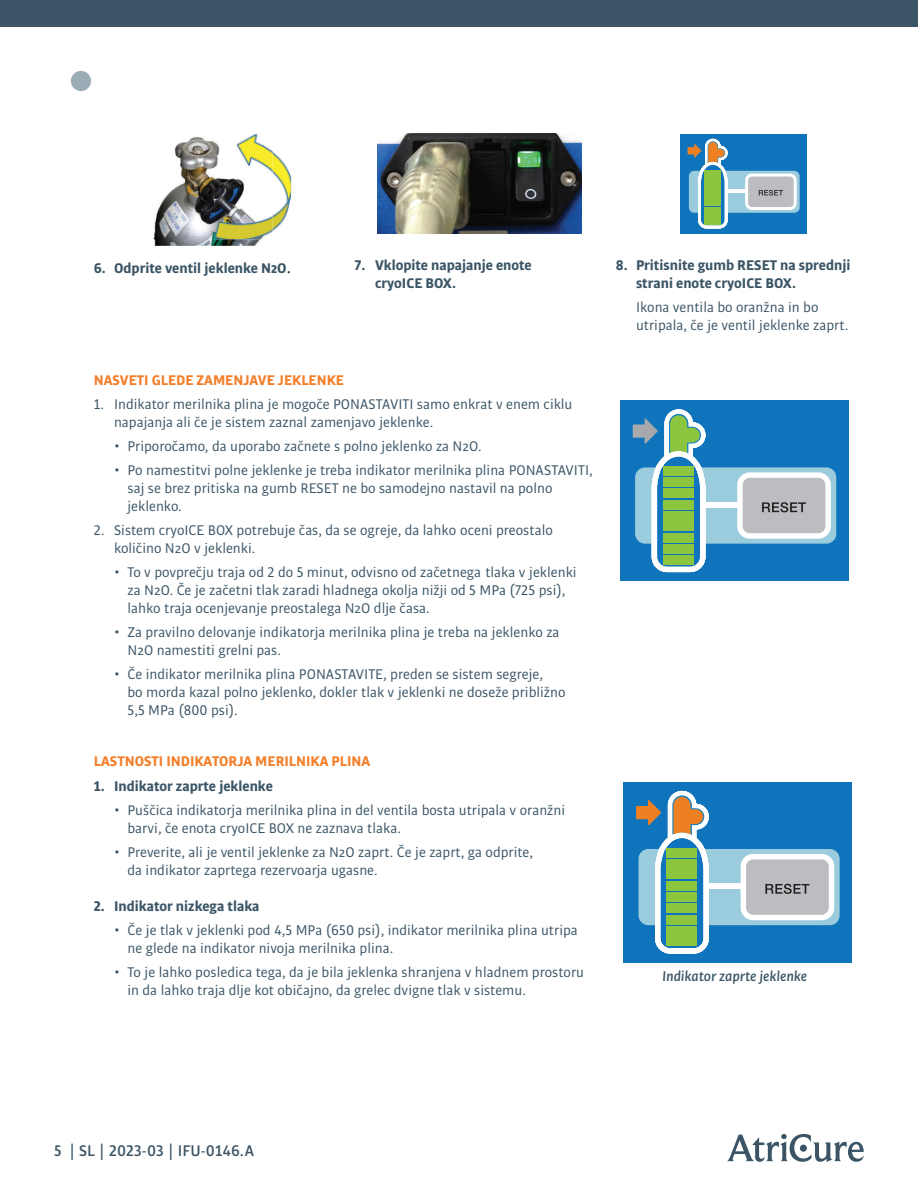
<style>
.page{position:relative;width:918px;height:1188px;background:#fff}
.page>*{position:absolute;margin:0;border:0;box-sizing:border-box;transform-origin:0 0}
.t1{font:500 16.5px "Bulo";color:#3b5566}
.t2{font:15px/18px "Bulo";color:#3b5566}
.t3{font:700 15px/18px "Bulo";color:#3b5566}
.t4{font:700 15px "Bulo";color:#f47f2a}
.t5{font:italic 500 15px "Bulo";color:#3b5566}
.s1{font-family:"Minion Pro";font-weight:400;font-size:18px;color:#231f20}
</style>
<div class="page">
<div style="left:0;top:0;width:918px;height:27px;background:#3b5566"></div>
<img style="left:153px;top:136px;width:108px;height:110px">
<img style="left:253px;top:134px;width:38px;height:97px">
<img style="left:214px;top:135px;width:59px;height:104px">
<img style="left:377px;top:134px;width:204px;height:100px">
<div style="left:681px;top:134px;width:126px;height:99px;background:#1074bc"></div>
<div style="left:689px;top:171px;width:111px;height:42px;background:#9bccdd;border-radius:5px"></div>
<svg style="left:745px;top:174px;width:52px;height:36px;background:#c6c8ca"></svg>
<hr style="left:719px;top:190px;width:28px;height:3px;background:#fff">
<svg style="left:688px;top:139px;width:40px;height:89px"></svg>
<div style="left:704px;top:219px;width:17px;height:5px;background:#8bc63e"></div>
<div style="left:704px;top:213px;width:17px;height:5px;background:#8bc63e"></div>
<div style="left:704px;top:207px;width:17px;height:6px;background:#8bc63e"></div>
<div style="left:704px;top:201px;width:17px;height:5px;background:#8bc63e"></div>
<div style="left:704px;top:195px;width:17px;height:5px;background:#8bc63e"></div>
<div style="left:704px;top:189px;width:17px;height:5px;background:#8bc63e"></div>
<div style="left:704px;top:182px;width:17px;height:5px;background:#8bc63e"></div>
<div style="left:704px;top:176px;width:17px;height:6px;background:#8bc63e"></div>
<div style="left:704px;top:170px;width:17px;height:6px;background:#8bc63e"></div>
<div style="left:620px;top:400px;width:229px;height:181px;background:#1074bc"></div>
<div style="left:635px;top:467px;width:201px;height:77px;background:#9bccdd;border-radius:10px"></div>
<svg style="left:737px;top:472px;width:94px;height:67px;background:#c6c8cb"></svg>
<div style="left:691px;top:502px;width:50px;height:5px;background:#fff"></div>
<svg style="left:633px;top:409px;width:72px;height:163px"></svg>
<div style="left:663px;top:555px;width:31px;height:10px;background:#8bc63e"></div>
<div style="left:663px;top:544px;width:31px;height:10px;background:#8bc63e"></div>
<div style="left:663px;top:533px;width:31px;height:10px;background:#8bc63e"></div>
<div style="left:663px;top:521px;width:31px;height:10px;background:#8bc63e"></div>
<div style="left:663px;top:511px;width:31px;height:9px;background:#8bc63e"></div>
<div style="left:663px;top:500px;width:31px;height:10px;background:#8bc63e"></div>
<div style="left:663px;top:488px;width:31px;height:10px;background:#8bc63e"></div>
<div style="left:663px;top:477px;width:31px;height:10px;background:#8bc63e"></div>
<div style="left:663px;top:467px;width:31px;height:9px;background:#8bc63e"></div>
<div style="left:623px;top:782px;width:229px;height:181px;background:#1074bc"></div>
<div style="left:639px;top:849px;width:201px;height:76px;background:#9bccdd;border-radius:10px"></div>
<svg style="left:741px;top:854px;width:93px;height:66px;background:#c6c8ca"></svg>
<div style="left:694px;top:883px;width:51px;height:6px;background:#fff"></div>
<svg style="left:636px;top:791px;width:73px;height:163px"></svg>
<div style="left:667px;top:936px;width:30px;height:10px;background:#8bc63e"></div>
<div style="left:667px;top:926px;width:30px;height:9px;background:#8bc63e"></div>
<div style="left:667px;top:915px;width:30px;height:10px;background:#8bc63e"></div>
<div style="left:667px;top:903px;width:30px;height:10px;background:#8bc63e"></div>
<div style="left:667px;top:892px;width:30px;height:10px;background:#8bc63e"></div>
<div style="left:667px;top:882px;width:30px;height:9px;background:#8bc63e"></div>
<div style="left:667px;top:870px;width:30px;height:9px;background:#8bc63e"></div>
<div style="left:667px;top:859px;width:30px;height:10px;background:#8bc63e"></div>
<div style="left:667px;top:848px;width:30px;height:10px;background:#8bc63e"></div>
<svg style="left:727px;top:1134px;width:137px;height:28px"></svg>
<div style="left:71px;top:71px;width:20px;height:20px;background:#9badb7;border-radius:50%"></div>
<p class="t3" style="left:94px;top:259px;width:199px">6. Odprite ventil jeklenke N2O<span class="s1">.</span></p>
<p class="t3" style="left:375px;top:256px;width:158px;text-indent:-20px">7. Vklopite napajanje enote cryoICE BOX.</p>
<p class="t3" style="left:636px;top:256px;width:216px;text-indent:-20px">8. Pritisnite gumb RESET na sprednji strani enote cryoICE BOX.</p>
<p class="t2" style="left:636px;top:298px;width:214px">Ikona ventila bo oranžna in bo utripala, če je ventil jeklenke zaprt.</p>
<p class="t4" style="left:94px;top:370px;width:252px">NASVETI GLEDE ZAMENJAVE JEKLENKE</p>
<p class="t2" style="left:114px;top:395px;width:460px;text-indent:-20px">1. Indikator merilnika plina je mogoče PONASTAVITI samo enkrat v enem ciklu napajanja ali če je sistem zaznal zamenjavo jeklenke.</p>
<p class="t2" style="left:114px;top:437px;width:369px">• Priporočamo, da uporabo začnete s polno jeklenko za N2O.</p>
<p class="t2" style="left:128px;top:461px;width:467px;text-indent:-14px">• Po namestitvi polne jeklenke je treba indikator merilnika plina PONASTAVITI, saj se brez pritiska na gumb RESET ne bo samodejno nastavil na polno jeklenko.</p>
<p class="t2" style="left:114px;top:521px;width:441px;text-indent:-20px">2. Sistem cryoICE BOX potrebuje čas, da se ogreje, da lahko oceni preostalo količino N2O v jeklenki.</p>
<p class="t2" style="left:128px;top:563px;width:451px;text-indent:-14px">• To v povprečju traja od 2 do 5 minut, odvisno od začetnega tlaka v jeklenki za N2O. Če je začetni tlak zaradi hladnega okolja nižji od 5 MPa (725 psi), lahko traja ocenjevanje preostalega N2O dlje časa.</p>
<p class="t2" style="left:128px;top:623px;width:434px;text-indent:-14px">• Za pravilno delovanje indikatorja merilnika plina je treba na jeklenko za<br>N2O namestiti grelni pas.</p>
<p class="t2" style="left:128px;top:665px;width:440px;text-indent:-14px">• Če indikator merilnika plina PONASTAVITE, preden se sistem segreje,<br>bo morda kazal polno jeklenko, dokler tlak v jeklenki ne doseže približno<br>5,5 MPa (800 psi).</p>
<p class="t4" style="left:94px;top:752px;width:278px">LASTNOSTI INDIKATORJA MERILNIKA PLINA</p>
<p class="t3" style="left:94px;top:776px;width:181px">1. Indikator zaprte jeklenke</p>
<p class="t2" style="left:128px;top:800px;width:439px;text-indent:-14px">• Puščica indikatorja merilnika plina in del ventila bosta utripala v oranžni barvi, če enota cryoICE BOX ne zaznava tlaka.</p>
<p class="t2" style="left:128px;top:842px;width:407px;text-indent:-14px">• Preverite, ali je ventil jeklenke za N2O zaprt. Če je zaprt, ga odprite, da indikator zaprtega rezervoarja ugasne.</p>
<p class="t3" style="left:94px;top:896px;width:167px">2. Indikator nizkega tlaka</p>
<p class="t2" style="left:128px;top:920px;width:452px;text-indent:-14px">• Če je tlak v jeklenki pod 4,5 MPa (650 psi), indikator merilnika plina utripa ne glede na indikator nivoja merilnika plina.</p>
<p class="t2" style="left:128px;top:962px;width:458px;text-indent:-14px">• To je lahko posledica tega, da je bila jeklenka shranjena v hladnem prostoru in da lahko traja dlje kot običajno, da grelec dvigne tlak v sistemu.</p>
<p class="t5" style="left:662px;top:966px;width:146px">Indikator zaprte jeklenke</p>
<p class="t1" style="left:54px;top:1140px;width:202px">5 | SL | 2023-03 | IFU-0146.A</p>
</div>
